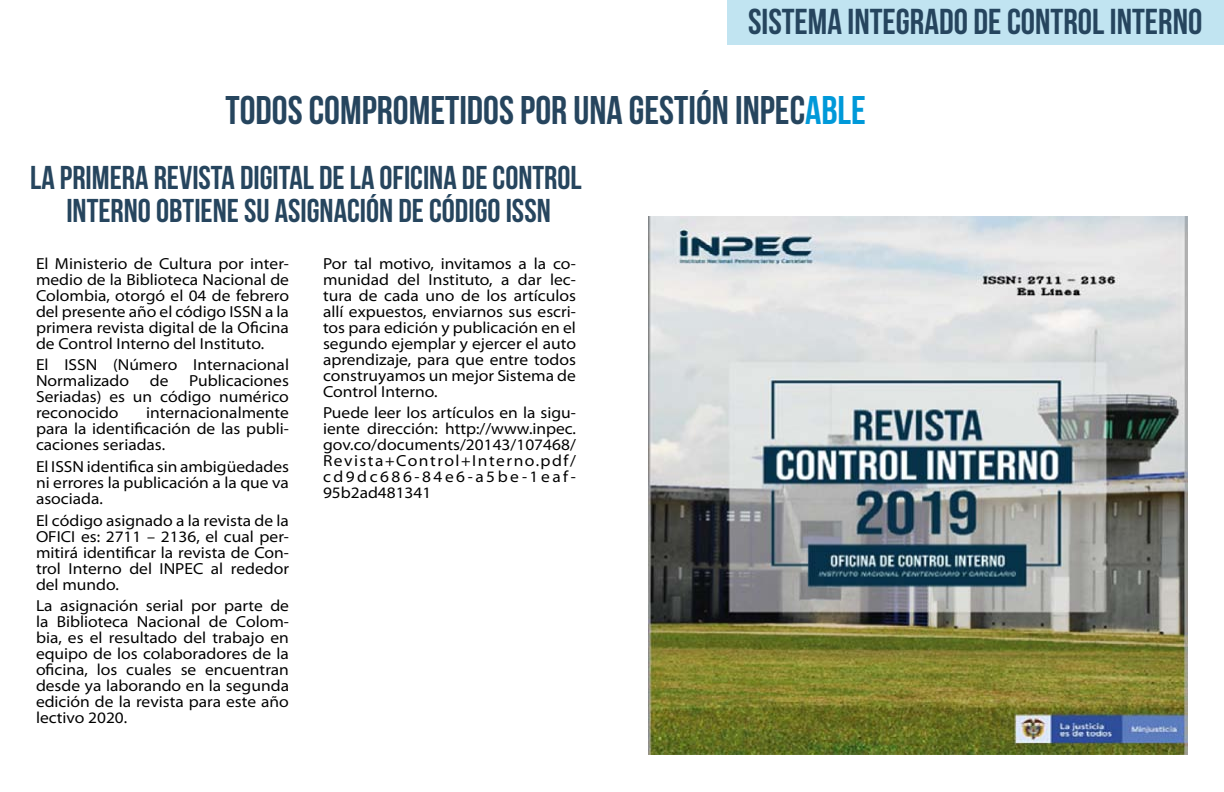
<style>
.page{position:relative;width:1224px;height:792px;background:#fff}
.page>*{position:absolute;margin:0;border:0;box-sizing:border-box;transform-origin:0 0}
.t1{font:700 40px "Bebas Neue";color:#26455e}
.t2{font:700 36px "Bebas Neue";color:#26455e}
.t3{font:700 33px/33px "Bebas Neue";color:#26455e;text-align:center}
.t4{font:semi-expanded 16px/16px "Myriad Pro";color:#000;text-align:justify}
.s1{color:#0099d9}
</style>
<div class="page">
<img style="left:648px;top:217px;width:540px;height:538px">
<div style="left:728px;top:0;width:496px;height:44px;background:#c1e4f1"></div>
<h2 class="t2" style="left:748px;top:2px;width:456px">SISTEMA INTEGRADO DE CONTROL INTERNO</h2>
<h1 class="t1" style="left:225px;top:88px;width:642px">TODOS COMPROMETIDOS POR UNA GESTIÓN INPEC<span class="s1">ABLE</span></h1>
<h3 class="t3" style="left:30px;top:161px;width:553px">LA PRIMERA REVISTA DIGITAL DE LA OFICINA DE CONTROL<br>INTERNO OBTIENE SU ASIGNACIÓN DE CÓDIGO ISSN</h3>
<p class="t4" style="left:36px;top:255px;width:255px">El Ministerio de Cultura por inter&shy;medio de la Biblioteca Nacional de Colombia, otorgó el 04 de febrero del presente año el código ISSN a la primera revista digital de la Oficina de Control Interno del Instituto.</p>
<p class="t4" style="left:36px;top:357px;width:255px">El ISSN (Número Internacional<br>Normalizado</p>
<p class="t4" style="left:323px;top:255px;width:255px">Por tal motivo, invitamos a la co&shy;munidad del Instituto, a dar lec&shy;tura de cada uno de los artículos allí expuestos, enviarnos sus escri&shy;tos para edición y publicación en el segundo ejemplar y ejercer el auto aprendizaje, para que entre todos construyamos un mejor Sistema de Control Interno.</p>
<p class="t4" style="left:323px;top:405px;width:254px">Puede leer los artículos en la sigu&shy;iente dirección: http://www.inpec. gov.co/documents/20143/107468/ Revista+Control+Interno.pdf/ cd9dc686-84e6-a5be-1eaf-95b2ad481341</p>
<p class="t4" style="left:36px;top:373px;width:254px;text-indent:153px">Publicaciones Seriadas) es un código numérico reconocido</p>
<p class="t4" style="left:150px;top:373px;width:20px">de</p>
<p class="t4" style="left:36px;top:405px;width:254px;text-indent:110px">internacionalmente para la identificación de las publi&shy;caciones seriadas.</p>
<p class="t4" style="left:36px;top:459px;width:255px">El ISSN identifica sin ambigüedades ni errores la publicación a la que va asociada.</p>
<p class="t4" style="left:36px;top:512px;width:255px">El código asignado a la revista de la OFICI es: 2711 – 2136, el cual per&shy;mitirá identificar la revista de Con&shy;trol Interno del INPEC al rededor del mundo.</p>
<p class="t4" style="left:36px;top:598px;width:255px">La asignación serial por parte de la Biblioteca Nacional de Colom&shy;bia, es el resultado del trabajo en equipo de los colaboradores de la oficina, los cuales se encuentran desde ya laborando en la segunda edición de la revista para este año lectivo 2020.</p>
</div>
